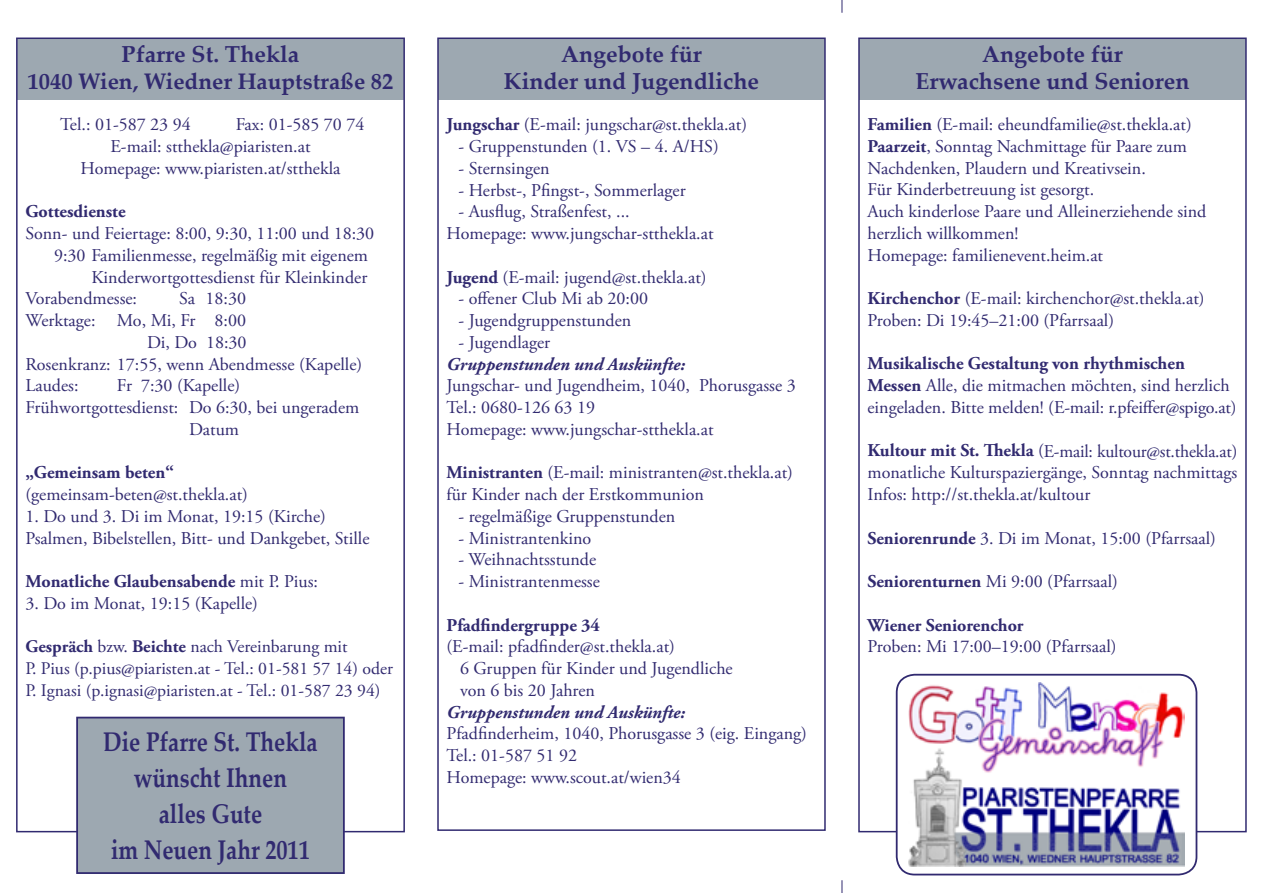
<style>
.page{position:relative;width:1263px;height:893px;background:#fff}
.page>*{position:absolute;margin:0;border:0;box-sizing:border-box;transform-origin:0 0}
.t1{font:700 27px/36px "Palatino Linotype";color:#312a70;text-align:center;scale:.83 1}
.t2{font:700 23.1px/27.8px "Palatino Linotype";color:#312a70;text-align:center}
.t3{font:700 22.5px "Palatino Linotype";color:#312a70}
.t4{font:18px/21.8px "Adobe Garamond Pro";color:#312a70}
.t5{font:700 18px "Adobe Garamond Pro";color:#312a70}
.t6{font:italic 700 18px "Adobe Garamond Pro";color:#312a70}
.t7{font:17.7px/21.8px "Adobe Garamond Pro";color:#312a70}
.s1{font-weight:700}
.s2{font-weight:400}
.s3{font-weight:700;font-style:italic}
</style>
<div class="page">
<div style="left:17px;top:38px;width:387px;height:62px;background:#9da8b1"></div>
<div style="left:438px;top:38px;width:387px;height:62px;background:#9da8b1"></div>
<div style="left:859px;top:38px;width:387px;height:62px;background:#9da8b1"></div>
<div style="left:16px;top:38px;width:389px;height:794px;border:2px solid #312a70"></div>
<div style="left:437px;top:38px;width:389px;height:793px;border:2px solid #312a70"></div>
<svg style="left:842px;top:0;width:1px;height:13px"></svg>
<svg style="left:842px;top:880px;width:1px;height:13px"></svg>
<img style="left:908px;top:682px;width:277px;height:185px">
<div style="left:896px;top:674px;width:301px;height:201px;border:2px solid #312a70;border-radius:18px"></div>
<div style="left:77px;top:718px;width:267px;height:155px;background:#9da8b1"></div>
<div style="left:76px;top:717px;width:269px;height:157px;border:2px solid #312a70"></div>
<p class="t2" style="left:122px;top:39px;width:179px">Pfarre St. Thekla</p>
<p class="t3" style="left:28px;top:66px;width:367px">1040 Wien, Wiedner Hauptstraße 82</p>
<p class="t4" style="left:60px;top:114px;width:132px">Tel.: 01-587 23 94</p>
<p class="t4" style="left:236px;top:114px;width:130px">Fax: 01-585 70 74</p>
<p class="t4" style="left:110px;top:136px;width:202px">E-mail: stthekla@piaristen.at</p>
<p class="t4" style="left:80px;top:158px;width:261px">Homepage: www.piaristen.at/stthekla</p>
<p class="t5" style="left:26px;top:201px;width:102px">Gottesdienste</p>
<p class="t4" style="left:26px;top:223px;width:350px">Sonn- und Feiertage: 8:00, 9:30, 11:00 und 18:30</p>
<p class="t4" style="left:54px;top:245px;width:316px">9:30 Familienmesse, regelmäßig mit eigenem</p>
<p class="t4" style="left:91px;top:267px;width:277px">Kinderwortgottesdienst für Kleinkinder</p>
<p class="t4" style="left:25px;top:288px;width:113px">Vorabendmesse:</p>
<p class="t4" style="left:179px;top:288px;width:68px">Sa 18:30</p>
<p class="t4" style="left:25px;top:310px;width:222px">Werktage: Mo, Mi, Fr 8:00</p>
<p class="t4" style="left:147px;top:332px;width:101px">Di, Do 18:30</p>
<p class="t4" style="left:25px;top:354px;width:338px">Rosenkranz: 17:55, wenn Abendmesse (Kapelle)</p>
<p class="t4" style="left:25px;top:375px;width:55px">Laudes:</p>
<p class="t4" style="left:117px;top:375px;width:125px">Fr 7:30 (Kapelle)</p>
<p class="t4" style="left:25px;top:397px;width:335px">Frühwortgottesdienst: Do 6:30, bei ungeradem</p>
<p class="t4" style="left:189px;top:419px;width:52px">Datum</p>
<p class="t4" style="left:25px;top:462px;width:224px"><span class="s1">„Gemeinsam beten“ </span>(gemeinsam-beten@st.thekla.at)</p>
<p class="t4" style="left:25px;top:506px;width:345px">1. Do und 3. Di im Monat, 19:15 (Kirche)<br>Psalmen, Bibelstellen, Bitt- und Dankgebet, Stille</p>
<p class="t5" style="left:25px;top:571px;width:294px">Monatliche Glaubensabende <span class="s2">mit P. Pius:</span></p>
<p class="t4" style="left:25px;top:593px;width:234px">3. Do im Monat, 19:15 (Kapelle)</p>
<p class="t7" style="left:26px;top:637px;width:369px"><span class="s1">Gespräch</span> bzw. <span class="s1">Beichte</span> nach Vereinbarung mit<br>P. Pius (p.pius@piaristen.at - Tel.: 01-581 57 14) oder<br>P. Ignasi (p.ignasi@piaristen.at - Tel.: 01-587 23 94)</p>
<p class="t1" style="left:103px;top:723px;width:260px">Die Pfarre St. Thekla wünscht Ihnen<br>alles Gute<br>im Neuen Jahr 2011</p>
<p class="t2" style="left:504px;top:39px;width:257px">Angebote für<br>Kinder und Jugendliche</p>
<p class="t2" style="left:915px;top:39px;width:275px">Angebote für<br>Erwachsene und Senioren</p>
<p class="t4" style="left:446px;top:114px;width:302px"><span class="s1">Jungschar</span> (E-mail: jungschar@st.thekla.at)</p>
<p class="t4" style="left:458px;top:136px;width:262px">- Gruppenstunden (1. VS – 4. A/HS)</p>
<p class="t4" style="left:458px;top:158px;width:93px">- Sternsingen</p>
<p class="t4" style="left:458px;top:180px;width:229px">- Herbst-, Pfingst-, Sommerlager</p>
<p class="t4" style="left:446px;top:201px;width:269px;text-indent:12px">- Ausflug, Straßenfest, ...<br>Homepage: www.jungschar-stthekla.at</p>
<p class="t4" style="left:446px;top:267px;width:262px"><span class="s1">Jugend</span> (E-mail: jugend@st.thekla.at)</p>
<p class="t4" style="left:458px;top:288px;width:191px">- offener Club Mi ab 20:00</p>
<p class="t4" style="left:458px;top:310px;width:174px">- Jugendgruppenstunden</p>
<p class="t4" style="left:446px;top:332px;width:351px;text-indent:12px">- Jugendlager<br><span class="s3">Gruppenstunden und Auskünfte:<br></span>Jungschar- und Jugendheim, 1040, Phorusgasse 3<br>Tel.: 0680-126 63 19<br>Homepage: www.jungschar-stthekla.at</p>
<p class="t4" style="left:446px;top:462px;width:348px"><span class="s1">Ministranten</span> (E-mail: ministranten@st.thekla.at) für Kinder nach der Erstkommunion</p>
<p class="t4" style="left:458px;top:506px;width:218px">- regelmäßige Gruppenstunden</p>
<p class="t4" style="left:458px;top:528px;width:134px">- Ministrantenkino</p>
<p class="t4" style="left:458px;top:549px;width:139px">- Weihnachtsstunde</p>
<p class="t4" style="left:458px;top:571px;width:143px">- Ministrantenmesse</p>
<p class="t5" style="left:446px;top:614px;width:155px">Pfadfindergruppe 34</p>
<p class="t4" style="left:446px;top:636px;width:230px">(E-mail: pfadfinder@st.thekla.at)</p>
<p class="t4" style="left:460px;top:658px;width:274px">6 Gruppen für Kinder und Jugendliche</p>
<p class="t4" style="left:460px;top:680px;width:136px">von 6 bis 20 Jahren</p>
<p class="t6" style="left:446px;top:701px;width:240px">Gruppenstunden und Auskünfte:</p>
<p class="t4" style="left:446px;top:723px;width:362px">Pfadfinderheim, 1040, Phorusgasse 3 (eig. Eingang)</p>
<p class="t4" style="left:446px;top:745px;width:132px">Tel.: 01-587 51 92</p>
<p class="t4" style="left:446px;top:767px;width:236px">Homepage: www.scout.at/wien34</p>
<p class="t4" style="left:867px;top:114px;width:340px"><span class="s1">Familien</span> (E-mail: eheundfamilie@st.thekla.at)<br><span class="s1">Paarzeit</span>, Sonntag Nachmittage für Paare zum Nachdenken, Plaudern und Kreativsein.<br>Für Kinderbetreuung ist gesorgt.<br>Auch kinderlose Paare und Alleinerziehende sind herzlich willkommen!<br>Homepage: familienevent.heim.at</p>
<p class="t4" style="left:867px;top:288px;width:339px"><span class="s1">Kirchenchor</span> (E-mail: kirchenchor@st.thekla.at)<br>Proben: Di 19:45–21:00 (Pfarrsaal)</p>
<p class="t4" style="left:867px;top:353px;width:371px"><span class="s1">Musikalische Gestaltung von rhythmischen<br>Messen</span> Alle, die mitmachen möchten, sind herzlich eingeladen. Bitte melden! (E-mail: r.pfeiffer@spigo.at)</p>
<p class="t4" style="left:867px;top:441px;width:371px;text-align:justify"><span class="s1">Kultour mit St. Thekla</span> (E-mail: kultour@st.thekla.at) monatliche Kulturspaziergänge, Sonntag nachmittags Infos: http://st.thekla.at/kultour</p>
<p class="t4" style="left:867px;top:528px;width:350px"><span class="s1">Seniorenrunde</span> 3. Di im Monat, 15:00 (Pfarrsaal)</p>
<p class="t4" style="left:867px;top:571px;width:252px"><span class="s1">Seniorenturnen</span> Mi 9:00 (Pfarrsaal)</p>
<p class="t4" style="left:867px;top:615px;width:251px"><span class="s1">Wiener Seniorenchor<br></span>Proben: Mi 17:00–19:00 (Pfarrsaal)</p>
</div>
